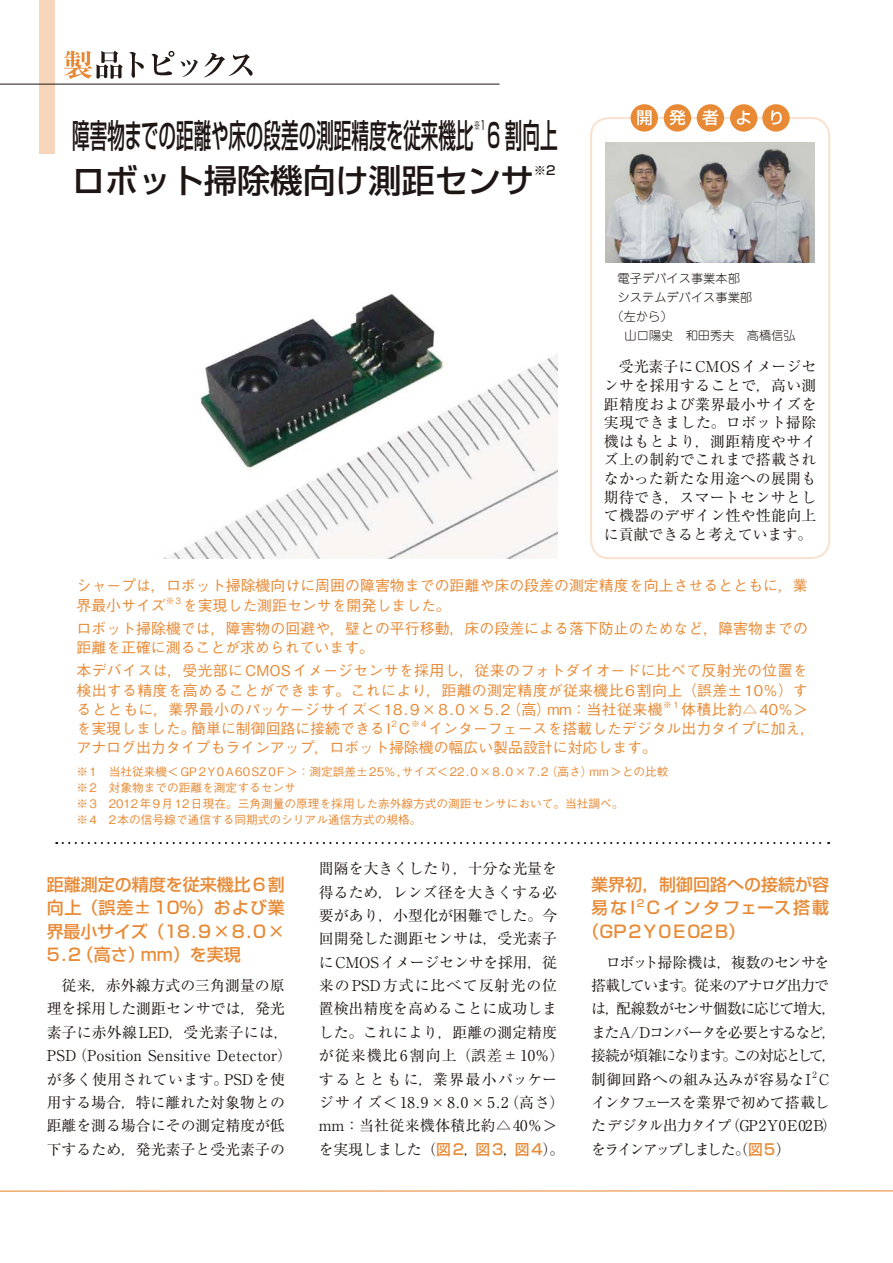
<style>
.page{position:relative;width:893px;height:1263px;background:#fff}
.page>*{position:absolute;margin:0;border:0;box-sizing:border-box;transform-origin:0 0}
.t1{font:33px "Shin Go Pro Medium 90 msp RKSJ H";color:#1e1614;scale:.53 1}
.t2{font:33px "Shin Go Pro Medium 90 msp RKSJ H";color:#1e1614}
.t3{font:16.95px/23.4px "Shin Go Pro Medium 90 msp RKSJ H";color:#e88a35;text-align:justify}
.t4{font:16.95px "Shin Go Pro Medium 90 msp RKSJ H";letter-spacing:.12em;color:#e88a35}
.t5{font:16.95px "Shin Go Pro Medium 90 msp RKSJ H";letter-spacing:.125em;color:#e88a35}
.t6{font:14.85px/23.4px "Ryumin Pro Regular 90 msp RKSJ H";color:#1e1614;text-align:center}
.t7{font:14.85px/19.2px "Gothic BBB Pro Medium 90 msp RKSJ H";letter-spacing:.005em;color:#e88a35}
.t8{font:14.85px/23.4px "Ryumin Pro Regular 90 msp RKSJ H";letter-spacing:-.075em;color:#1e1614}
.t9{font:12.45px "Shin Go Pro Medium 90 msp RKSJ H";color:#1e1614;scale:.53 1}
.t10{font:12.45px "Shin Go Pro Medium 90 msp RKSJ H";color:#1e1614}
.t11{font:12.15px "Jun 101 Pro Light 90 msp RKSJ H";color:#1e1614}
.t12{font:11.7px/15.9px "Gothic BBB Pro Medium 90 msp RKSJ H";color:#e88a35}
.s1{font-family:"Shin Go Pro Medium 90 msp RKSJ H";color:#e88a35}
</style>
<div class="page">
<svg style="left:0;top:1190px;width:893px;height:2px;background:#f2c092"></svg>
<svg style="left:64px;top:51px;width:59px;height:28px"></svg>
<svg style="left:129px;top:52px;width:15px;height:26px"></svg>
<svg style="left:151px;top:51px;width:23px;height:24px"></svg>
<svg style="left:180px;top:60px;width:18px;height:17px"></svg>
<svg style="left:204px;top:53px;width:49px;height:24px"></svg>
<div style="left:40px;top:0;width:15px;height:154px;background:#f7d5bb"></div>
<hr style="left:0;top:84px;width:499px;height:1px;background:#1e1614">
<div style="left:590px;top:117px;width:240px;height:442px;border:2px solid #f9e2cf;border-radius:18px"></div>
<div style="left:631px;top:104px;width:27px;height:28px;background:#e88a35;border-radius:50%"></div>
<div style="left:664px;top:104px;width:27px;height:28px;background:#e88a35;border-radius:50%"></div>
<div style="left:697px;top:104px;width:27px;height:28px;background:#e88a35;border-radius:50%"></div>
<div style="left:730px;top:104px;width:27px;height:28px;background:#e88a35;border-radius:50%"></div>
<div style="left:762px;top:104px;width:28px;height:28px;background:#e88a35;border-radius:50%"></div>
<svg style="left:637px;top:110px;width:14px;height:15px"></svg>
<svg style="left:669px;top:110px;width:16px;height:15px"></svg>
<svg style="left:702px;top:110px;width:16px;height:15px"></svg>
<svg style="left:737px;top:110px;width:14px;height:15px"></svg>
<svg style="left:771px;top:110px;width:11px;height:15px"></svg>
<svg style="left:63px;top:842px;width:766px;height:2px"></svg>
<img style="left:164px;top:294px;width:393px;height:264px">
<img style="left:606px;top:143px;width:208px;height:120px">
<h1 class="t1" style="left:72px;top:123px;width:917px">障害物までの距離や床の段差の測距精度を従来機比 6 割向上</h1>
<p class="t9" style="left:474px;top:121px;width:23px">※1</p>
<h1 class="t2" style="left:72px;top:168px;width:463px">ロボット掃除機向け測距センサ</h1>
<p class="t10" style="left:534px;top:165px;width:23px">※2</p>
<p class="t11" style="left:618px;top:274px;width:124px">電子デバイス事業本部</p>
<p class="t11" style="left:618px;top:293px;width:136px">システムデバイス事業部</p>
<p class="t11" style="left:611px;top:312px;width:63px">（左から）</p>
<p class="t11" style="left:624px;top:331px;width:173px">山口陽史　和田秀夫　高橋信弘</p>
<p class="t6" style="left:604px;top:360px;width:214px;line-height:18.6px;text-align:justify;text-indent:15px">受光素子にCMOSイメージセンサを採用することで，高い測距精度および業界最小サイズを実現できました。ロボット掃除機はもとより，測距精度やサイズ上の制約でこれまで搭載されなかった新たな用途への展開も期待でき，スマートセンサとして機器のデザイン性や性能向上に貢献できると考えています。</p>
<p class="t7" style="left:76px;top:578px;width:733px">シャープは，ロボット掃除機向けに周囲の障害物までの距離や床の段差の測定精度を向上させるとともに，業界最小サイズ<sup>※3</sup> を実現した測距センサを開発しました。</p>
<p class="t7" style="left:76px;top:621px;width:733px">ロボット掃除機では，障害物の回避や，壁との平行移動，床の段差による落下防止のためなど，障害物までの距離を正確に測ることが求められています。</p>
<p class="t7" style="left:76px;top:663px;width:740px">本デバイスは，受光部にCMOSイメージセンサを採用し，従来のフォトダイオードに比べて反射光の位置を検出する精度を高めることができます。これにより，距離の測定精度が従来機比6割向上（誤差±10％）するとともに，業界最小のパッケージサイズ＜18.9×8.0×5.2（高）mm：当社従来機<sup>※１</sup>体積比約△40％＞を実現しました。簡単に制御回路に接続できるI<sup>2</sup> C<sup>※4</sup> インターフェースを搭載したデジタル出力タイプに加え，アナログ出力タイプもラインアップ，ロボット掃除機の幅広い製品設計に対応します。</p>
<p class="t12" style="left:76px;top:765px;width:593px">※1　 当社従来機＜GP2Y0A60SZ0F＞：測定誤差±25％,サイズ＜22.0×8.0×7.2（高さ）mm＞との比較※2　 対象物までの距離を測定するセンサ<br>※3　 2012年9月12日現在。三角測量の原理を採用した赤外線方式の測距センサにおいて。当社調べ。<br>※4　 2本の信号線で通信する同期式のシリアル通信方式の規格。</p>
<p class="t3" style="left:47px;top:875px;width:240px">距離測定の精度を従来機比6割向上（誤差±10％）および業界最小サイズ（18.9×8.0× 5.2（高さ）mm）を実現</p>
<p class="t6" style="left:47px;top:976px;width:247px">従来，赤外線方式の三角測量の原<br>理を採用した測距センサでは，発光素子に赤外線LED，受光素子には，<br>PSD（Position Sensitive Detector）が多く使用されています。PSDを使用する場合，特に離れた対象物との距離を測る場合にその測定精度が低下するため，発光素子と受光素子の</p>
<p class="t6" style="left:319px;top:859px;width:247px;text-align:left">間隔を大きくしたり，十分な光量を得るため，レンズ径を大きくする必要があり，小型化が困難でした。今回開発した測距センサは，受光素子にCMOSイメージセンサを採用，従来のPSD方式に比べて反射光の位置検出精度を高めることに成功しました。これにより，距離の測定精度が従来機比6割向上（誤差±10％）するとともに，業界最小パッケージサイズ＜18.9×8.0×5.2（高さ）mm：当社従来機体積比約△40％＞を実現しました（<span class="s1">図2</span>，<span class="s1">図3</span>，<span class="s1">図4</span>）。</p>
<p class="t3" style="left:591px;top:875px;width:240px">業界初，制御回路への接続が容</p>
<p class="t4" style="left:591px;top:902px;width:240px">易なI<sup>2</sup>Cインタフェース搭載</p>
<p class="t5" style="left:582px;top:925px;width:164px">（GP2Y0E02B）</p>
<p class="t8" style="left:591px;top:952px;width:247px;text-indent:15px">ロボット掃除機は，複数のセンサを搭載しています。従来のアナログ出力では，配線数がセンサ個数に応じて増大，またA/Dコンバータを必要とするなど，接続が煩雑になります。この対応として，制御回路への組み込みが容易なI <sup>2</sup> Cインタフェースを業界で初めて搭載したデジタル出力タイプ（GP2Y0E02B）をラインアップしました。（<span class="s1">図５</span>）</p>
</div>
